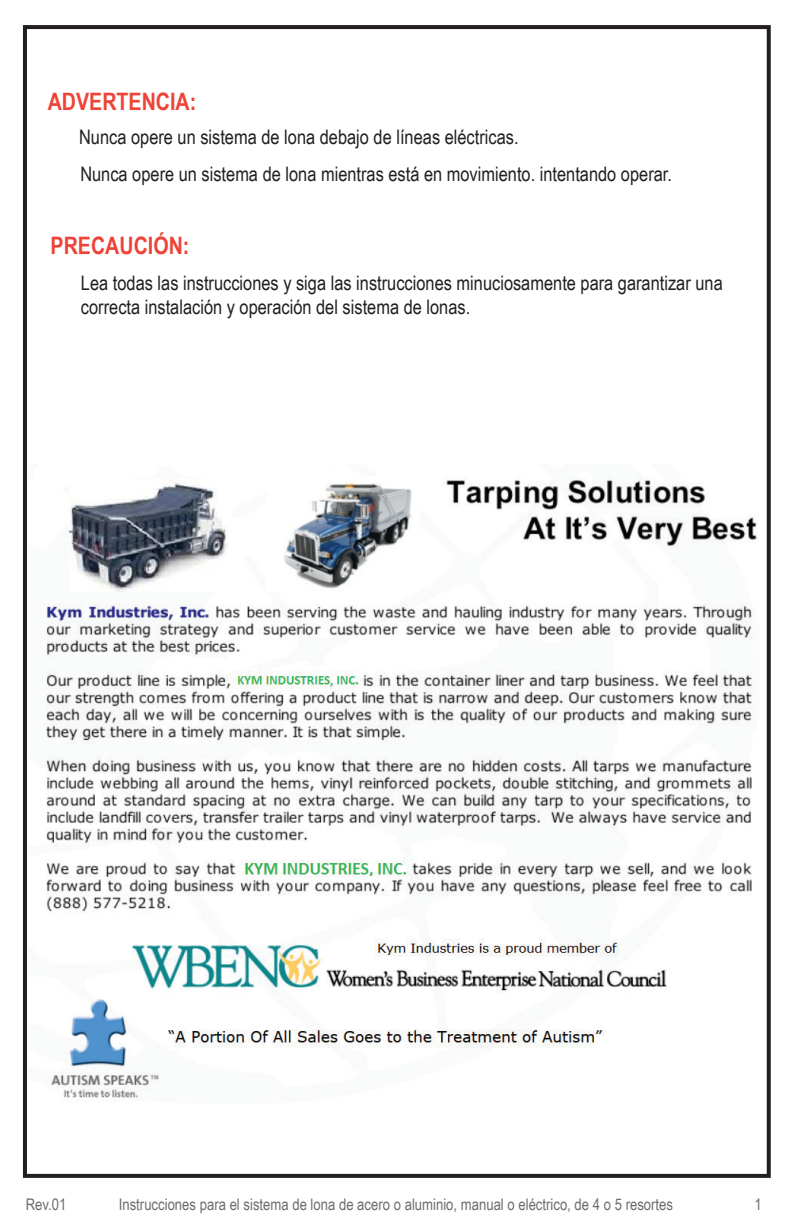
<style>
.page{position:relative;width:792px;height:1224px;background:#fff}
.page>*{position:absolute;margin:0;border:0;box-sizing:border-box;transform-origin:0 0}
.t1{font:700 24px "Arial Narrow";color:#ee4337}
.t2{font:20px/36.8px "Arial Narrow";color:#231f20}
.t3{font:16px "Arial Narrow";color:#6c6d70}
</style>
<div class="page">
<img style="left:46px;top:476px;width:711px;height:623px">
<div style="left:23px;top:25px;width:748px;height:1153px;border:4px solid #231f20"></div>
<p class="t1" style="left:48px;top:83px;width:150px">ADVERTENCIA:</p>
<p class="t2" style="left:79px;top:118px;width:594px">Nunca opere un sistema de lona debajo de líneas eléctricas.<br>Nunca opere un sistema de lona mientras está en movimiento. intentando operar.</p>
<p class="t1" style="left:51px;top:227px;width:140px">PRECAUCIÓN:</p>
<p class="t2" style="left:81px;top:270px;width:643px;line-height:24px">Lea todas las instrucciones y siga las instrucciones minuciosamente para garantizar una correcta instalación y operación del sistema de lonas.</p>
<p class="t3" style="left:26px;top:1193px;width:42px">Rev.01</p>
<p class="t3" style="left:119px;top:1193px;width:556px">Instrucciones para el sistema de lona de acero o aluminio, manual o eléctrico, de 4 o 5 resortes</p>
<p class="t3" style="left:754px;top:1193px;width:9px">1</p>
</div>
